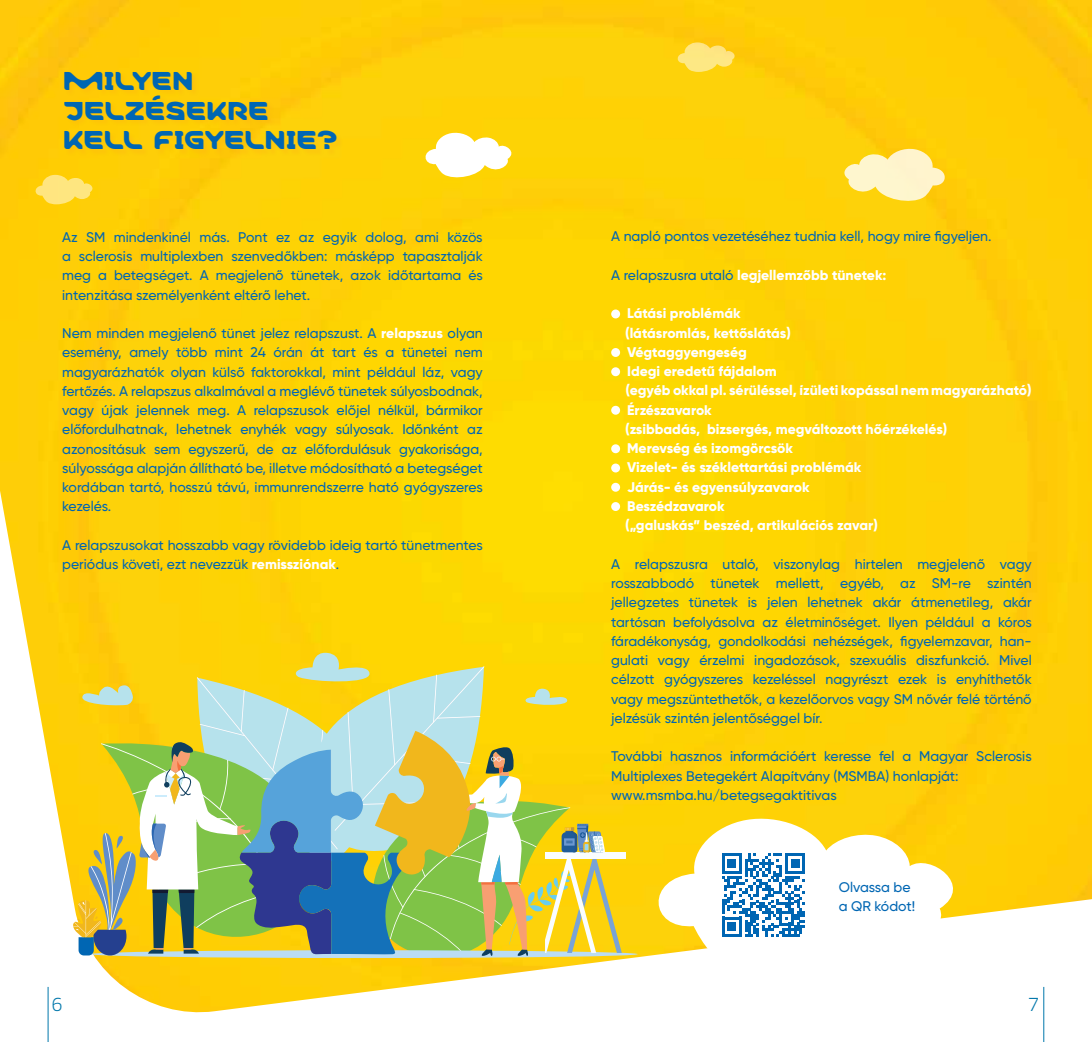
<style>
.page{position:relative;width:1092px;height:1042px;background:#fff}
.page>*{position:absolute;margin:0;border:0;box-sizing:border-box;transform-origin:0 0}
.t1{font:26.25px/29.8px "Merck HS";letter-spacing:.02em;color:#0066b3}
.t2{font:17.5px "Clan";color:#0077ab}
.t3{font:500 14px/19.2px "Gilroy";color:#0066b3}
.t4{font:800 14px/19.2px "Gilroy";color:#fff}
.s1{font-weight:800;color:#fff}
.s2{font-weight:500;color:#0066b3}
</style>
<div class="page">
<img style="left:0;top:0;width:1091px;height:1014px">
<svg style="left:421px;top:132px;width:97px;height:49px"></svg>
<svg style="left:676px;top:42px;width:60px;height:30px;background:#fddd55"></svg>
<svg style="left:34px;top:175px;width:60px;height:29px;background:#fedd54"></svg>
<svg style="left:842px;top:147px;width:104px;height:56px;background:#fde57f"></svg>
<svg style="left:644px;top:814px;width:331px;height:169px"></svg>
<div style="left:545px;top:852px;width:80px;height:6px;background:#fafdff"></div>
<svg style="left:70px;top:651px;width:551px;height:321px;background:#c2c463"></svg>
<hr style="left:48px;top:987px;width:1px;height:55px;background:#0077ab">
<hr style="left:1043px;top:987px;width:1px;height:55px;background:#0077ab">
<div style="left:66px;top:73px;width:277px;height:84px;background:#fecb07"></div>
<div style="left:611px;top:309px;width:9px;height:9px;background:#fff;border-radius:50%"></div>
<div style="left:611px;top:348px;width:9px;height:9px;background:#fff;border-radius:50%"></div>
<div style="left:611px;top:367px;width:9px;height:9px;background:#fff;border-radius:50%"></div>
<div style="left:611px;top:406px;width:9px;height:9px;background:#fff;border-radius:50%"></div>
<div style="left:611px;top:444px;width:9px;height:9px;background:#fff;border-radius:50%"></div>
<div style="left:611px;top:463px;width:9px;height:9px;background:#fff;border-radius:50%"></div>
<div style="left:611px;top:483px;width:9px;height:9px;background:#fff;border-radius:50%"></div>
<div style="left:611px;top:502px;width:9px;height:9px;background:#fff;border-radius:50%"></div>
<svg style="left:721px;top:853px;width:84px;height:84px"></svg>
<h1 class="t1" style="left:64px;top:66px;width:275px">MILYEN<br>JELZÉSEKRE<br>KELL FIGYELNIE?</h1>
<p class="t3" style="left:62px;top:227px;width:422px;text-align:justify">Az SM mindenkinél más. Pont ez az egyik dolog, ami közös a sclerosis multiplexben szenvedőkben: másképp tapasztalják meg a betegséget. A megjelenő tünetek, azok időtartama és intenzitása személyenként eltérő lehet.</p>
<p class="t3" style="left:62px;top:323px;width:422px;text-align:justify">Nem minden megjelenő tünet jelez relapszust. A <span class="s1">relapszus</span> olyan esemény, amely több mint 24 órán át tart és a tünetei nem magyarázhatók olyan külső faktorokkal, mint például láz, vagy fertőzés. A relapszus alkalmával a meglévő tünetek súlyosbodnak, vagy újak jelennek meg. A relapszusok előjel nélkül, bármikor előfordulhatnak, lehetnek enyhék vagy súlyosak. Időnként az azonosításuk sem egyszerű, de az előfordulásuk gyakorisága, súlyossága alapján állítható be, illetve módosítható a betegséget kordában tartó, hosszú távú, immunrendszerre ható gyógyszeres kezelés.</p>
<p class="t3" style="left:62px;top:535px;width:422px">A relapszusokat hosszabb vagy rövidebb ideig tartó tünetmentes periódus követi, ezt nevezzük <span class="s1">remissziónak</span>.</p>
<p class="t3" style="left:611px;top:227px;width:382px">A napló pontos vezetéséhez tudnia kell, hogy mire figyeljen.</p>
<p class="t4" style="left:611px;top:265px;width:277px"><span class="s2">A relapszusra utaló</span> legjellemzőbb tünetek:</p>
<p class="t4" style="left:625px;top:304px;width:408px">Látási problémák<br>(látásromlás, kettőslátás)<br>Végtaggyengeség<br>Idegi eredetű fájdalom<br>(egyéb okkal pl. sérüléssel, ízületi kopással nem magyarázható)<br>Érzészavarok<br>(zsibbadás, bizsergés, megváltozott hőérzékelés)<br>Merevség és izomgörcsök<br>Vizelet- és széklettartási problémák<br>Járás- és egyensúlyzavarok<br>Beszédzavarok<br>(„galuskás” beszéd, artikulációs zavar)</p>
<p class="t3" style="left:611px;top:554px;width:422px">A relapszusra utaló, viszonylag hirtelen megjelenő vagy rosszabbodó tünetek mellett, egyéb, az SM-re szintén jellegzetes tünetek is jelen lehetnek akár átmenetileg, akár tartósan befolyásolva az életminőséget. Ilyen például a kóros fáradékonyság, gondolkodási nehézségek, figyelemzavar, han&shy;gulati vagy érzelmi ingadozások, szexuális diszfunkció. Mivel célzott gyógyszeres kezeléssel nagyrészt ezek is enyhíthetők vagy megszüntethetők, a kezelőorvos vagy SM nővér felé történő jelzésük szintén jelentőséggel bír.</p>
<p class="t3" style="left:611px;top:746px;width:422px">További hasznos információért keresse fel a Magyar Sclerosis<br>Multiplexes Betegekért Alapítvány (MSMBA) honlapját: www.msmba.hu/betegsegaktitivas</p>
<p class="t3" style="left:838px;top:877px;width:78px">Olvassa be a QR kódot!</p>
<p class="t2" style="left:52px;top:993px;width:13px">6</p>
<p class="t2" style="left:1027px;top:993px;width:13px">7</p>
</div>
